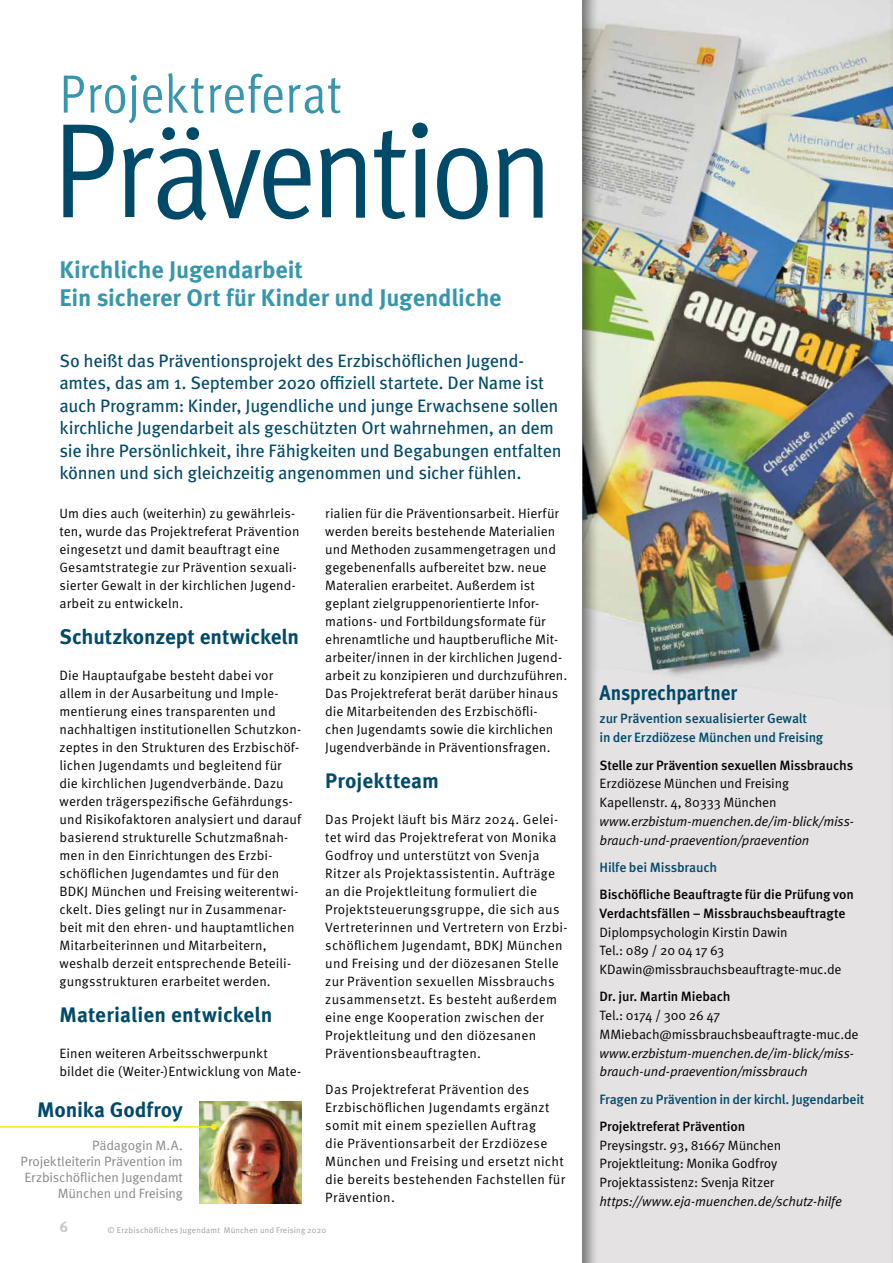
<style>
.page{position:relative;width:893px;height:1263px;background:#fff}
.page>*{position:absolute;margin:0;border:0;box-sizing:border-box;transform-origin:0 0}
.t1{font:135px "Meta Pro Cond Norm Regular";letter-spacing:-.03em;color:#004a69}
.t2{font:54px "Meta Pro Cond Norm Regular";letter-spacing:.01em;color:#3696ad}
.t3{font:700 24px/28.8px "Meta Pro";letter-spacing:-.01em;color:#3696ad}
.t4{font:700 21px "Meta Pro";color:#004a69}
.t5{font:700 21px "Meta Pro";color:#004a69;scale:.9 1}
.t6{font:18px/22.5px "Meta Pro";letter-spacing:-.02em;color:#004a69}
.t7{font:700 15px "Meta Pro";color:#c6c7c8}
.t8{font:13.5px/18px "Meta Pro";letter-spacing:.01em;color:#000}
.t9{font:13.5px/18.8px "Meta Pro";letter-spacing:-.015em;color:#000}
.t10{font:italic 13.5px/18.8px "Meta Pro";letter-spacing:-.015em;color:#000}
.t11{font:500 13.5px/18.8px "Meta Pro";letter-spacing:-.015em;color:#000}
.t12{font:500 13.5px/18.8px "Meta Pro";letter-spacing:-.015em;color:#004a69}
.t13{font:13.5px/18.8px "Meta Pro";letter-spacing:-.01em;color:#000}
.t14{font:13.5px/16.2px "Meta Pro";letter-spacing:-.015em;color:#87888a;text-align:right}
.t15{font:8.25px "Meta Pro";letter-spacing:.02em;color:#9c9e9f}
</style>
<div class="page">
<img style="left:200px;top:1101px;width:102px;height:102px">
<hr style="left:0;top:1126px;width:214px;height:2px;background:#fcea0d">
<svg style="left:211px;top:1124px;width:6px;height:6px"></svg>
<div style="left:581px;top:0;width:312px;height:1263px;background:#000;opacity:.5"></div>
<h2 class="t2" style="left:60px;top:55px;width:284px">Projektreferat</h2>
<h1 class="t1" style="left:53px;top:73px;width:502px">Prävention</h1>
<h3 class="t3" style="left:60px;top:255px;width:444px">Kirchliche Jugendarbeit<br>Ein sicherer Ort für Kinder und Jugendliche</h3>
<p class="t6" style="left:60px;top:350px;width:504px">So heißt das Präventionsprojekt des Erzbischöflichen Jugend&shy;amtes, das am 1. September 2020 offiziell startete. Der Name ist auch Programm: Kinder, Jugendliche und junge Erwachsene sollen kirchliche Jugendarbeit als geschützten Ort wahrnehmen, an dem sie ihre Persönlichkeit, ihre Fähigkeiten und Begabungen entfalten können und sich gleichzeitig angenommen und sicher fühlen.</p>
<p class="t8" style="left:325px;top:505px;width:244px">rialien für die Präventionsarbeit. Hierfür werden bereits bestehende Materialien und Methoden zusammengetragen und gegebenenfalls aufbereitet bzw. neue Materalien erarbeitet. Außerdem ist geplant zielgruppenorientierte Infor&shy;mations- und Fortbildungsformate für ehrenamtliche und hauptberufliche Mit&shy;arbeiter/innen in der kirchlichen Jugend&shy;arbeit zu konzipieren und durchzuführen.<br>Das Projektreferat berät darüber hinaus die Mitarbeitenden des Erzbischöfli&shy;chen Jugendamts sowie die kirchlichen Jugendverbände in Präventionsfragen.</p>
<h3 class="t4" style="left:325px;top:768px;width:115px">Projektteam</h3>
<p class="t8" style="left:325px;top:811px;width:244px">Das Projekt läuft bis März 2024. Gelei&shy;tet wird das Projektreferat von Monika Godfroy und unterstützt von Svenja Ritzer als Projektassistentin. Aufträge an die Projektleitung formuliert die Projektsteuerungsgruppe, die sich aus Vertreterinnen und Vertretern von Erzbi&shy;schöflichem Jugendamt, BDKJ München und Freising und der diözesanen Stelle zur Prävention sexuellen Missbrauchs zusammensetzt. Es besteht außerdem eine enge Kooperation zwischen der Projektleitung und den diözesanen Präventionsbeauftragten.</p>
<p class="t8" style="left:325px;top:1081px;width:241px">Das Projektreferat Prävention des Erzbischöflichen Jugendamts ergänzt somit mit einem speziellen Auftrag<br>die Präventionsarbeit der Erzdiözese München und Freising und ersetzt nicht die bereits bestehenden Fachstellen für Prävention.</p>
<p class="t8" style="left:60px;top:505px;width:242px">Um dies auch (weiterhin) zu gewährleis&shy;ten, wurde das Projektreferat Prävention eingesetzt und damit beauftragt eine Gesamtstrategie zur Prävention sexuali&shy;sierter Gewalt in der kirchlichen Jugend&shy;arbeit zu entwickeln.</p>
<h3 class="t4" style="left:60px;top:624px;width:241px">Schutzkonzept entwickeln</h3>
<p class="t8" style="left:60px;top:667px;width:243px">Die Hauptaufgabe besteht dabei vor allem in der Ausarbeitung und Imple&shy;mentierung eines transparenten und nachhaltigen institutionellen Schutzkon&shy;zeptes in den Strukturen des Erzbischöf&shy;lichen Jugendamts und begleitend für die kirchlichen Jugendverbände. Dazu werden trägerspezifische Gefährdungs&shy;und Risikofaktoren analysiert und darauf basierend strukturelle Schutzmaßnah&shy;men in den Einrichtungen des Erzbi&shy;schöflichen Jugendamtes und für den BDKJ München und Freising weiterentwi&shy;ckelt. Dies gelingt nur in Zusammenar&shy;beit mit den ehren- und hauptamtlichen Mitarbeiterinnen und Mitarbeitern, weshalb derzeit entsprechende Beteili&shy;gungsstrukturen erarbeitet werden.</p>
<h3 class="t4" style="left:60px;top:1002px;width:215px">Materialien entwickeln</h3>
<p class="t8" style="left:60px;top:1045px;width:243px">Einen weiteren Arbeitsschwerpunkt bildet die (Weiter-)Entwicklung von Mate-</p>
<h3 class="t4" style="left:37px;top:1097px;width:147px">Monika Godfroy</h3>
<p class="t14" style="left:21px;top:1137px;width:164px">Pädagogin M.A.<br>Projektleiterin Prävention im<br>Erzbischöflichen Jugendamt<br>München und Freising</p>
<p class="t7" style="left:60px;top:1217px;width:10px">6</p>
<p class="t15" style="left:108px;top:1224px;width:220px">© Erzbischöfliches Jugendamt München und Freising 2020</p>
<h3 class="t5" style="left:600px;top:680px;width:155px">Ansprechpartner</h3>
<p class="t12" style="left:600px;top:710px;width:225px">zur Prävention sexualisierter Gewalt<br>in der Erzdiözese München und Freising</p>
<p class="t11" style="left:600px;top:756px;width:255px">Stelle zur Prävention sexuellen Missbrauchs</p>
<p class="t9" style="left:600px;top:775px;width:191px">Erzdiözese München und Freising<br>Kapellenstr. 4, 80333 München</p>
<p class="t10" style="left:600px;top:812px;width:256px">www.erzbistum-muenchen.de/im-blick/miss&shy;brauch-und-praevention/praevention</p>
<p class="t12" style="left:600px;top:858px;width:119px">Hilfe bei Missbrauch</p>
<p class="t11" style="left:600px;top:885px;width:256px">Bischöfliche Beauftragte für die Prüfung von<br>Verdachtsfällen – Missbrauchsbeauftragte</p>
<p class="t9" style="left:600px;top:923px;width:244px">Diplompsychologin Kirstin Dawin<br>Tel.: 089 / 20 04 17 63<br>KDawin@missbrauchsbeauftragte-muc.de</p>
<p class="t11" style="left:600px;top:988px;width:133px">Dr. jur. Martin Miebach</p>
<p class="t9" style="left:600px;top:1006px;width:260px">Tel.: 0174 / 300 26 47<br>MMiebach@missbrauchsbeauftragte-muc.de</p>
<p class="t10" style="left:600px;top:1044px;width:256px">www.erzbistum-muenchen.de/im-blick/miss&shy;brauch-und-praevention/missbrauch</p>
<p class="t12" style="left:600px;top:1090px;width:266px">Fragen zu Prävention in der kirchl. Jugendarbeit</p>
<p class="t11" style="left:600px;top:1117px;width:147px">Projektreferat Prävention</p>
<p class="t13" style="left:600px;top:1136px;width:183px">Preysingstr. 93, 81667 München<br>Projektleitung: Monika Godfroy<br>Projektassistenz: Svenja Ritzer</p>
<p class="t10" style="left:600px;top:1192px;width:244px">https://www.eja-muenchen.de/schutz-hilfe</p>
</div>
